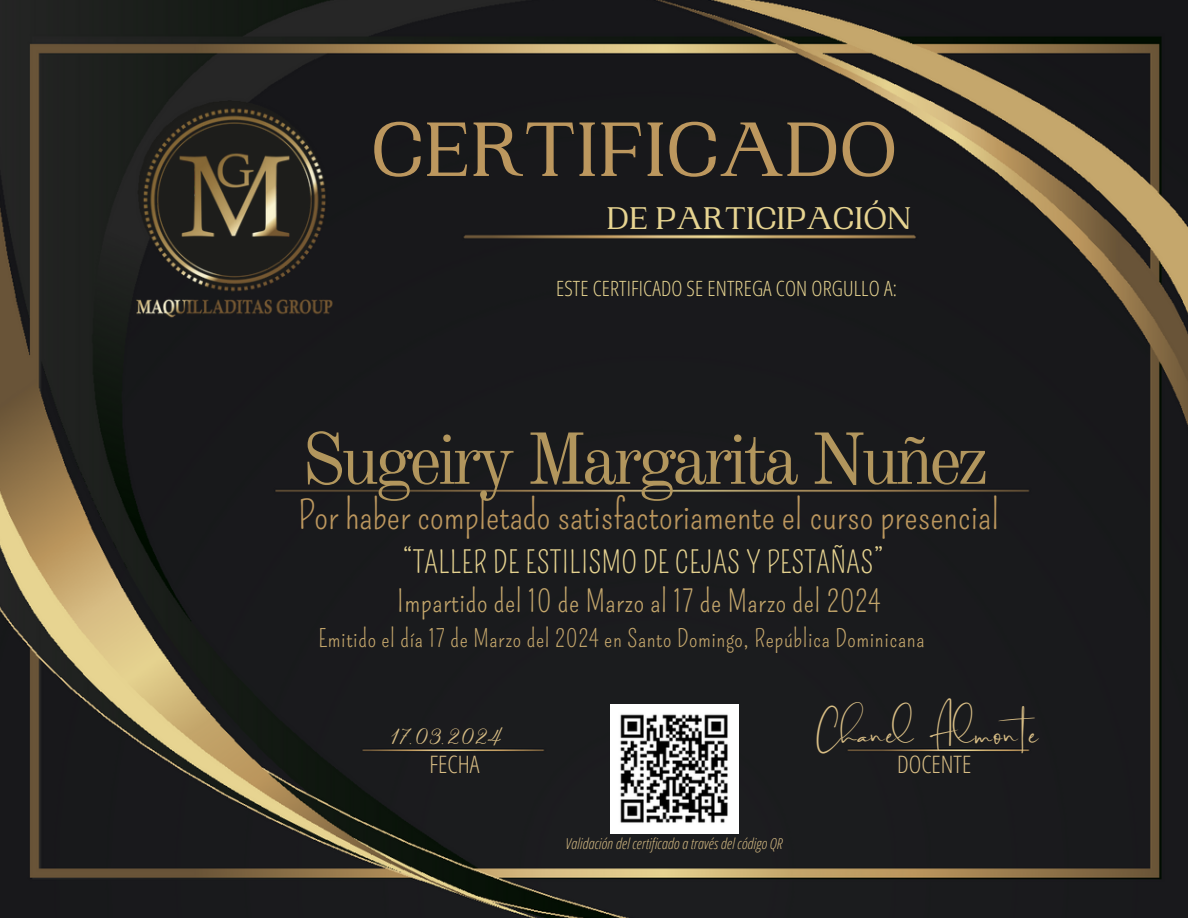
<style>
.page{position:relative;width:1188px;height:918px;background:#fff}
.page>*{position:absolute;margin:0;border:0;box-sizing:border-box;transform-origin:0 0}
.t1{font:500 81px "PP Woodland";color:#bc975e}
.t2{font:72px "Old Standard";letter-spacing:-.065em;color:#b2965d}
.t3{font:39px "Pompiere";color:#bc975e}
.t4{font:36px "Brilliant Signature 1";letter-spacing:.03em;color:#d9be85}
.t5{font:500 33px "PP Woodland";color:#e7d491}
.t6{font:30px/39.3px "Pompiere";letter-spacing:.015em;color:#c5a76c}
.t7{font:24px "Pompiere";letter-spacing:.025em;color:#c5a76c}
.t8{font:300 24px "Open Sans Condensed";color:#d9be85}
.t9{font:22.5px "Stoic";letter-spacing:.08em;color:#d9be85}
.t10{font:300 21px "Open Sans Condensed";letter-spacing:.005em;color:#e7d491}
.t11{font:italic 300 15px "Open Sans Condensed";letter-spacing:.005em;color:#d9be85}
.s1{color:#e7d491}
</style>
<div class="page">
<img style="left:0;top:0;width:1188px;height:918px">
<img style="left:100px;top:102px;width:270px;height:216px">
<img style="left:611px;top:705px;width:128px;height:128px">
<p class="t1" style="left:371px;top:103px;width:528px">CERTIFICADO</p>
<p class="t5" style="left:607px;top:199px;width:306px">DE PARTICIPACIÓN</p>
<h4 class="t10" style="left:556px;top:273px;width:342px">ESTE CERTIFICADO SE ENTREGA CON ORGULLO A:</h4>
<h6 class="t2" style="left:301px;top:415px;width:690px">Sugeiry Margarita Nuñez</h6>
<h3 class="t3" style="left:298px;top:492px;width:702px">Por haber completado satisfactoriamente el curso presencial</h3>
<h3 class="t6" style="left:397px;top:543px;width:488px"><span class="s1">“TALLER DE ESTILISMO DE CEJAS Y PESTAÑAS”<br></span>Impartido del 10 de Marzo al 17 de Marzo del 2024</h3>
<p class="t7" style="left:318px;top:625px;width:608px">Emitido el día 17 de Marzo del 2024 en Santo Domingo, República Dominicana</p>
<h6 class="t4" style="left:816px;top:716px;width:241px">Chanel Almonte</h6>
<h5 class="t9" style="left:389px;top:726px;width:114px">17.03.2024</h5>
<p class="t8" style="left:429px;top:747px;width:52px">FECHA</p>
<h2 class="t8" style="left:897px;top:747px;width:76px">DOCENTE</h2>
<p class="t11" style="left:566px;top:833px;width:218px">Validación del certificado a través del código QR</p>
</div>
